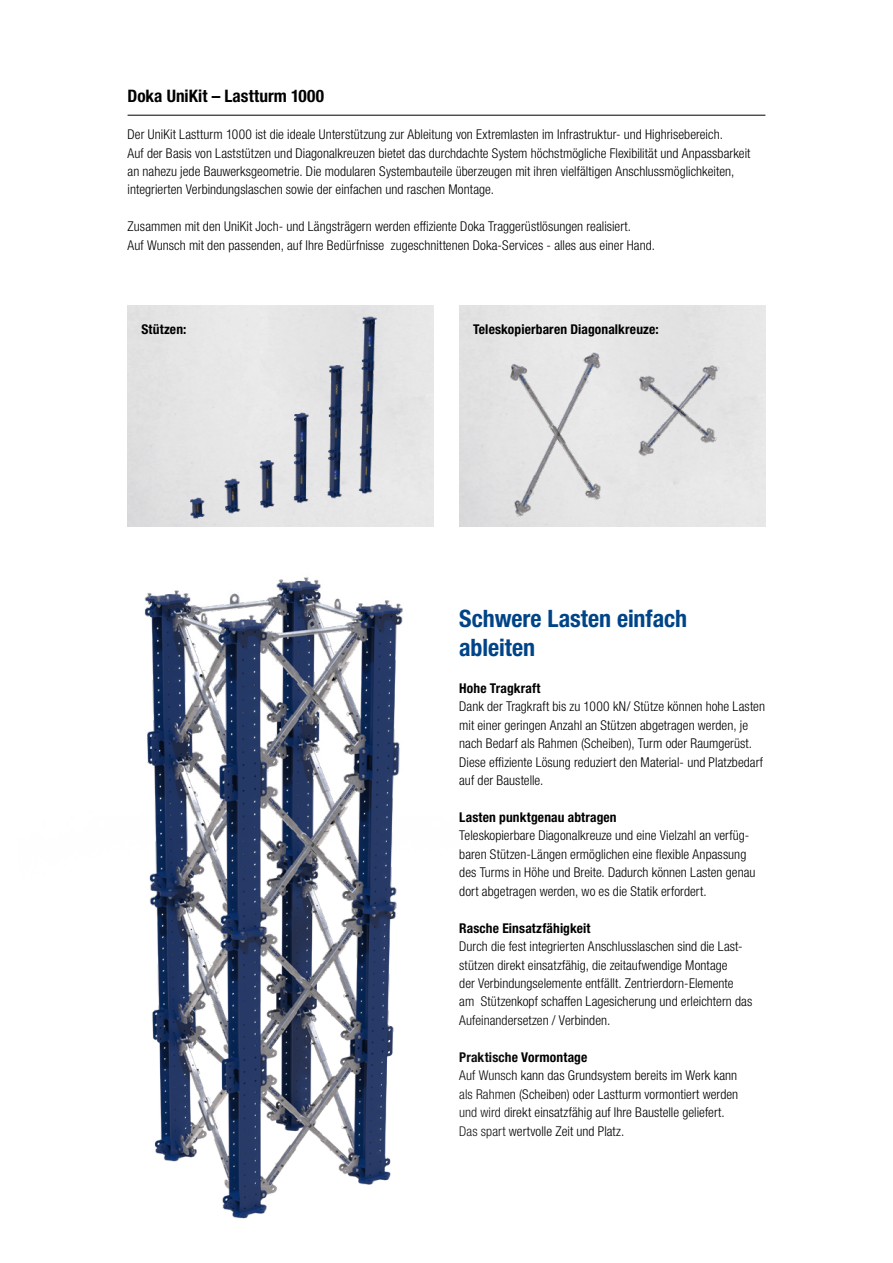
<style>
.page{position:relative;width:893px;height:1263px;background:#fff}
.page>*{position:absolute;margin:0;border:0;box-sizing:border-box;transform-origin:0 0}
.t1{font:700 condensed 24px/28.8px "Helvetica Neue LTW1 G";color:#048}
.t2{font:700 condensed 17.25px "Helvetica Neue LTW1 G";color:#000}
.t3{font:300 condensed 13.5px/18.5px "Helvetica Neue LTW1 G";letter-spacing:.005em;color:#000}
.t4{font:700 condensed 13.5px "Helvetica Neue LTW1 G";letter-spacing:.01em;color:#000}
</style>
<div class="page">
<hr style="left:128px;top:115px;width:637px;height:1px;background:#000">
<img style="left:483px;top:340px;width:264px;height:187px">
<div style="left:167px;top:313px;width:39px;height:207px;background:#e5e4e5"></div>
<img style="left:221px;top:313px;width:22px;height:207px">
<img style="left:258px;top:313px;width:18px;height:207px">
<img style="left:291px;top:313px;width:19px;height:207px">
<img style="left:325px;top:313px;width:19px;height:207px">
<img style="left:359px;top:313px;width:39px;height:207px">
<img style="left:144px;top:577px;width:259px;height:642px">
<p class="t2" style="left:128px;top:86px;width:198px">Doka UniKit – Lastturm 1000</p>
<p class="t3" style="left:128px;top:125px;width:624px">Der UniKit Lastturm 1000 ist die ideale Unterstützung zur Ableitung von Extremlasten im Infrastruktur- und Highrisebereich.<br>Auf der Basis von Laststützen und Diagonalkreuzen bietet das durchdachte System höchstmögliche Flexibilität und Anpassbarkeit an nahezu jede Bauwerksgeometrie. Die modularen Systembauteile überzeugen mit ihren vielfältigen Anschlussmöglichkeiten, integrierten Verbindungslaschen sowie der einfachen und raschen Montage.</p>
<p class="t3" style="left:128px;top:217px;width:529px">Zusammen mit den UniKit Joch- und Längsträgern werden effiziente Doka Traggerüstlösungen realisiert.<br>Auf Wunsch mit den passenden, auf Ihre Bedürfnisse zugeschnittenen Doka-Services - alles aus einer Hand.</p>
<p class="t4" style="left:141px;top:321px;width:47px">Stützen:</p>
<p class="t4" style="left:473px;top:321px;width:187px">Teleskopierbaren Diagonalkreuze:</p>
<h1 class="t1" style="left:459px;top:604px;width:229px">Schwere Lasten einfach ableiten</h1>
<p class="t4" style="left:459px;top:680px;width:83px">Hohe Tragkraft</p>
<p class="t3" style="left:459px;top:697px;width:307px">Dank der Tragkraft bis zu 1000 kN/ Stütze können hohe Lasten mit einer geringen Anzahl an Stützen abgetragen werden, je nach Bedarf als Rahmen (Scheiben), Turm oder Raumgerüst.<br>Diese effiziente Lösung reduziert den Material- und Platzbedarf auf der Baustelle.</p>
<p class="t4" style="left:459px;top:809px;width:159px">Lasten punktgenau abtragen</p>
<p class="t3" style="left:459px;top:826px;width:298px">Teleskopierbare Diagonalkreuze und eine Vielzahl an verfüg&shy;baren Stützen-Längen ermöglichen eine flexible Anpassung des Turms in Höhe und Breite. Dadurch können Lasten genau dort abgetragen werden, wo es die Statik erfordert.</p>
<p class="t4" style="left:459px;top:920px;width:133px">Rasche Einsatzfähigkeit</p>
<p class="t3" style="left:459px;top:937px;width:295px">Durch die fest integrierten Anschlusslaschen sind die Last&shy;stützen direkt einsatzfähig, die zeitaufwendige Montage<br>der Verbindungselemente entfällt. Zentrierdorn-Elemente<br>am Stützenkopf schaffen Lagesicherung und erleichtern das Aufeinandersetzen / Verbinden.</p>
<p class="t4" style="left:459px;top:1049px;width:130px">Praktische Vormontage</p>
<p class="t3" style="left:459px;top:1066px;width:280px">Auf Wunsch kann das Grundsystem bereits im Werk kann als Rahmen (Scheiben) oder Lastturm vormontiert werden und wird direkt einsatzfähig auf Ihre Baustelle geliefert.<br>Das spart wertvolle Zeit und Platz.</p>
</div>
